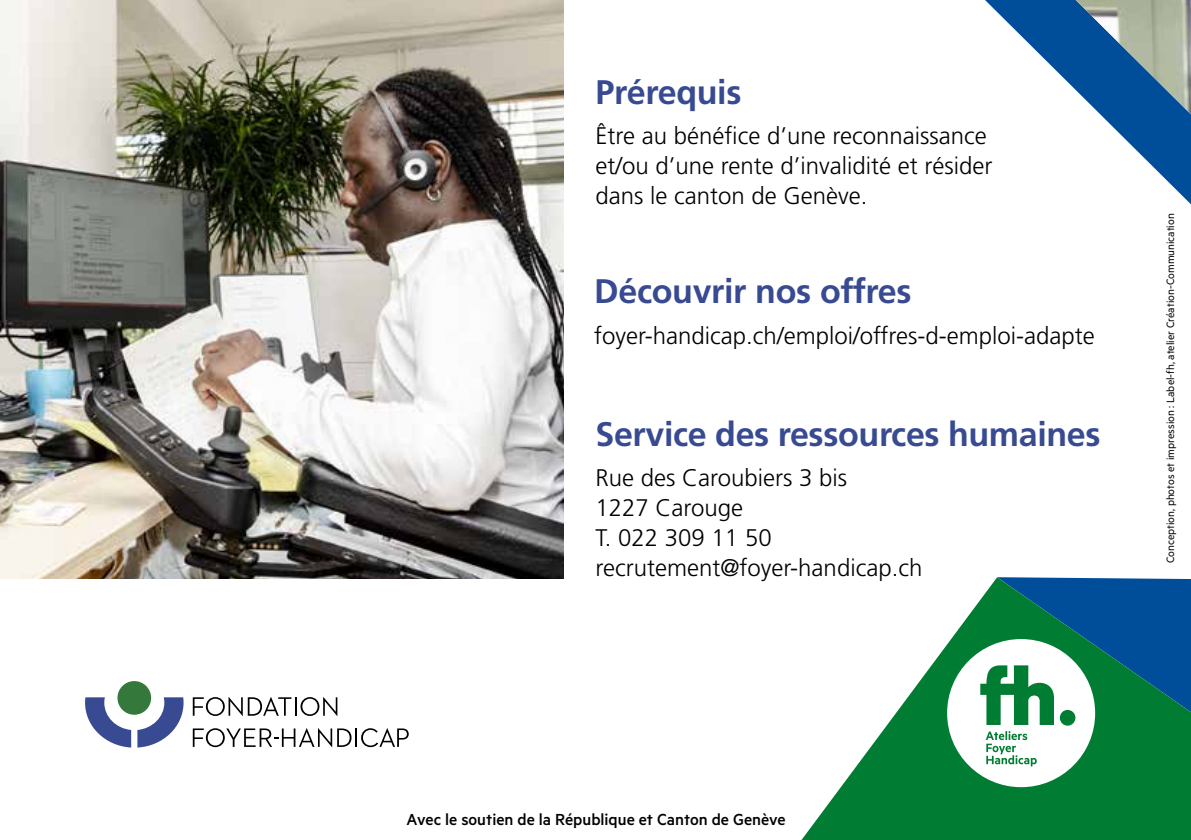
<style>
.page{position:relative;width:1191px;height:840px;background:#fff}
.page>*{position:absolute;margin:0;border:0;box-sizing:border-box;transform-origin:0 0}
.t1{font:700 34px "Frutiger";letter-spacing:-.01em;color:#384a91}
.t2{font:300 24px/30px "Frutiger";color:#000}
.t3{font:500 18px "Metric";color:#000}
.t4{font:12px "Metric";color:#000}
</style>
<div class="page">
<svg style="left:137px;top:697px;width:46px;height:50px"></svg>
<svg style="left:85px;top:697px;width:46px;height:50px"></svg>
<div style="left:117px;top:680px;width:34px;height:34px;background:#35783c;border-radius:50%"></div>
<svg style="left:193px;top:697px;width:144px;height:18px"></svg>
<svg style="left:193px;top:728px;width:216px;height:18px"></svg>
<svg style="left:985px;top:0;width:206px;height:204px"></svg>
<svg style="left:802px;top:644px;width:389px;height:195px;fill:#007d32"></svg>
<img style="left:1075px;top:0;width:116px;height:114px">
<svg style="left:947px;top:577px;width:244px;height:209px"></svg>
<img style="left:0;top:0;width:564px;height:578px">
<h1 class="t1" style="left:595px;top:72px;width:147px">Prérequis</h1>
<p class="t2" style="left:595px;top:121px;width:398px">Être au bénéfice d’une reconnaissance et/ou d’une rente d’invalidité et résider dans le canton de Genève.</p>
<h1 class="t1" style="left:594px;top:271px;width:319px">Découvrir nos offres</h1>
<p class="t2" style="left:594px;top:320px;width:502px">foyer-handicap.ch/emploi/offres-d-emploi-adapte</p>
<h1 class="t1" style="left:595px;top:413px;width:506px">Service des ressources humaines</h1>
<p class="t2" style="left:595px;top:462px;width:328px">Rue des Caroubiers 3 bis<br>1227 Carouge<br>T. 022 309 11 50 recrutement@foyer-handicap.ch</p>
<p class="t4" style="left:1163px;top:563px;width:351px;rotate:-90deg">Conception, photos et impression : Label-fh, atelier Création-Communication</p>
<p class="t3" style="left:407px;top:808px;width:380px">Avec le soutien de la République et Canton de Genève</p>
</div>
